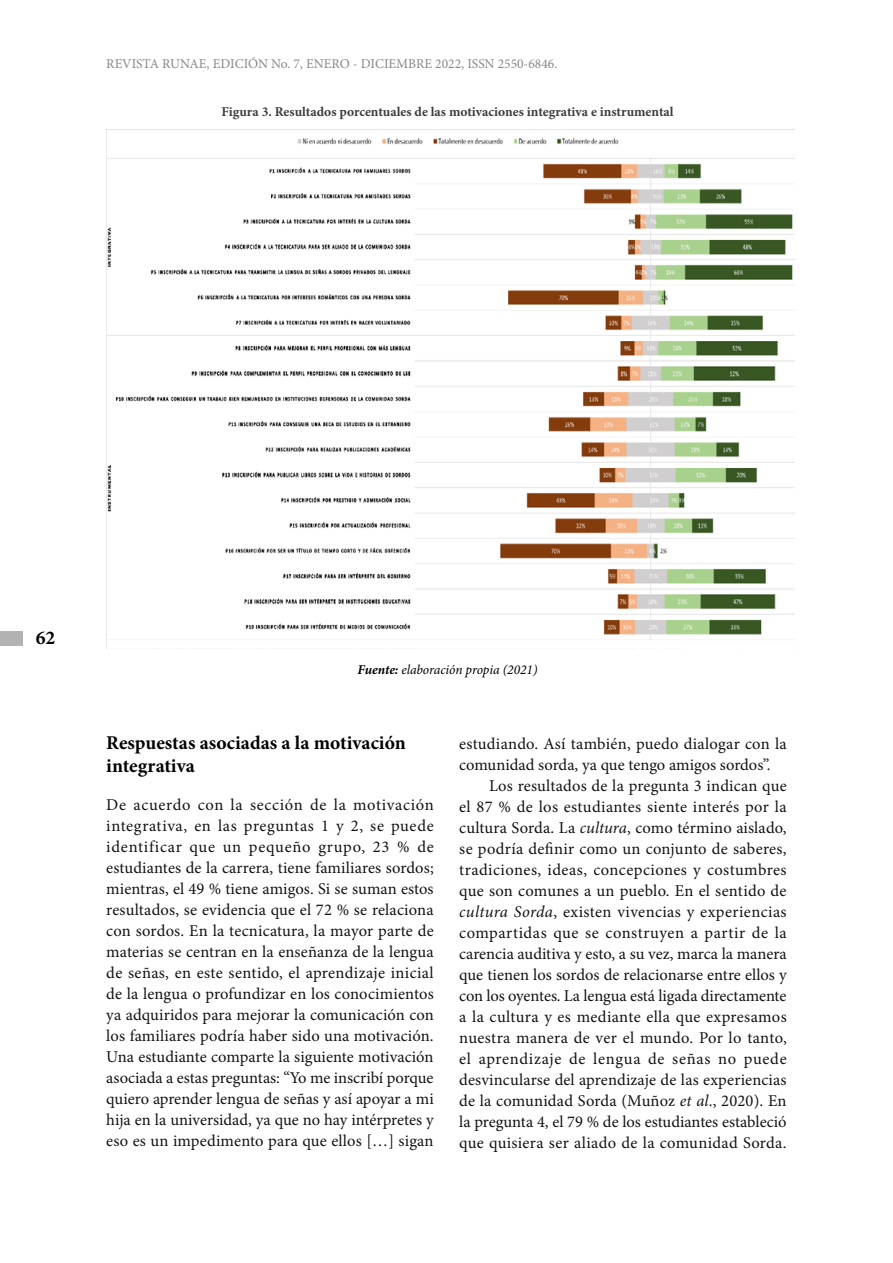
<style>
.page{position:relative;width:893px;height:1263px;background:#fff}
.page>*{position:absolute;margin:0;border:0;box-sizing:border-box;transform-origin:0 0}
.T3{font:700 19.5px/23.4px "Minion Pro";color:#000}
.Texto-inicio{font:16.5px/21px "Minion Pro";letter-spacing:.005em;color:#131313}
.Texto-sangria{font:16.5px/21px "Minion Pro";letter-spacing:.015em;color:#131313;text-align:justify}
.Figura{font:700 13.5px "Minion Pro";color:#3c3c3b}
.t1{font:13.5px "Minion Pro";color:#878787}
.Fuente{font:italic 13.5px "Minion Pro";letter-spacing:-.01em;color:#000}
.s1{font-weight:700}
.s2{font-style:italic}
</style>
<div class="page">
<div style="left:0;top:631px;width:23px;height:14px;background:#b3b2b2"></div>
<img style="left:106px;top:129px;width:688px;height:519px">
<p class="t1" style="left:106px;top:55px;width:453px">REVISTA RUNAE, EDICIÓN No. 7, ENERO - DICIEMBRE 2022, ISSN 2550-6846.</p>
<p class="Figura" style="left:221px;top:102px;width:454px">Figura 3. Resultados porcentuales de las motivaciones integrativa e instrumental</p>
<p class="T3" style="left:36px;top:626px;width:21px">62</p>
<p class="Fuente" style="left:358px;top:660px;width:181px"><span class="s1">Fuente:</span> elaboración propia (2021)</p>
<p class="T3" style="left:106px;top:731px;width:301px">Respuestas asociadas a la motivación integrativa</p>
<p class="Texto-inicio" style="left:106px;top:794px;width:329px;text-align:justify">De acuerdo con la sección de la motivación integrativa, en las preguntas 1 y 2, se puede identificar que un pequeño grupo, 23 % de estudiantes de la carrera, tiene familiares sordos; mientras, el 49 % tiene amigos. Si se suman estos resultados, se evidencia que el 72 % se relaciona con sordos. En la tecnicatura, la mayor parte de materias se centran en la enseñanza de la lengua de señas, en este sentido, el aprendizaje inicial de la lengua o profundizar en los conocimientos ya adquiridos para mejorar la comunicación con los familiares podría haber sido una motivación.<br>Una estudiante comparte la siguiente motivación asociada a estas preguntas: “Yo me inscribí porque quiero aprender lengua de señas y así apoyar a mi hija en la universidad, ya que no hay intérpretes y eso es un impedimento para que ellos […] sigan</p>
<p class="Texto-inicio" style="left:459px;top:733px;width:329px">estudiando. Así también, puedo dialogar con la comunidad sorda, ya que tengo amigos sordos”.</p>
<p class="Texto-sangria" style="left:459px;top:775px;width:329px;text-indent:30px">Los resultados de la pregunta 3 indican que el 87 % de los estudiantes siente interés por la cultura Sorda. La <span class="s2">cultura</span>, como término aislado, se podría definir como un conjunto de saberes, tradiciones, ideas, concepciones y costumbres que son comunes a un pueblo. En el sentido de <span class="s2">cultura Sorda</span>, existen vivencias y experiencias compartidas que se construyen a partir de la carencia auditiva y esto, a su vez, marca la manera que tienen los sordos de relacionarse entre ellos y con los oyentes. La lengua está ligada directamente a la cultura y es mediante ella que expresamos nuestra manera de ver el mundo. Por lo tanto, el aprendizaje de lengua de señas no puede desvincularse del aprendizaje de las experiencias de la comunidad Sorda (Muñoz <span class="s2">et al</span>., 2020). En la pregunta 4, el 79 % de los estudiantes estableció que quisiera ser aliado de la comunidad Sorda.</p>
</div>
